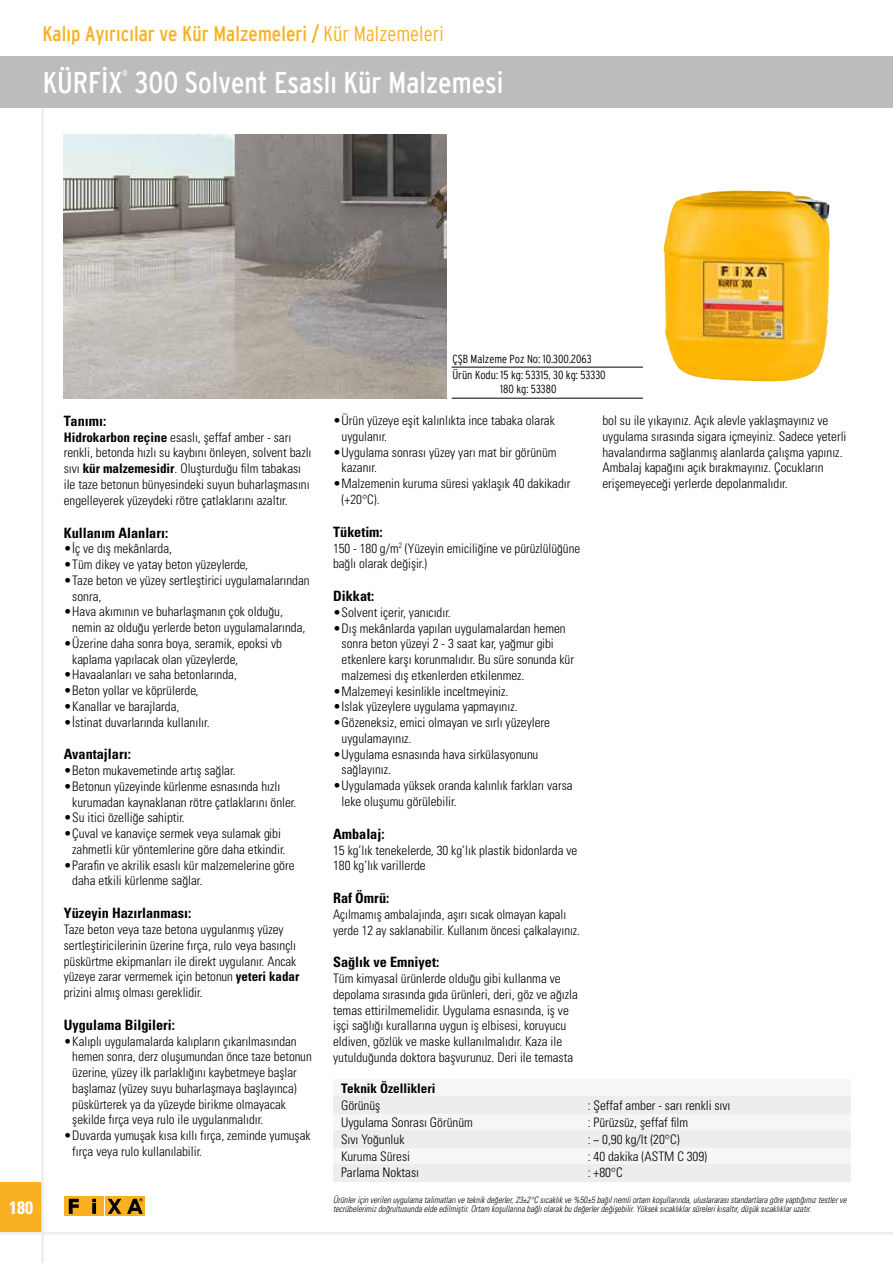
<style>
.page{position:relative;width:893px;height:1263px;background:#fff}
.page>*{position:absolute;margin:0;border:0;box-sizing:border-box;transform-origin:0 0}
.t1{font:condensed 30px "Interstate";color:#fff}
.t2{font:condensed 21px "Interstate";color:#f9b122}
.t3{font:18px "Univers Cond Bd Tr";color:#fff}
.t4{font:14.25px "Univers Cond Bd Tr";color:#000}
.t5{font:13.2px/15.8px "Univers Cond Light Tr";color:#000}
.t6{font:13.2px "Univers Cond Bd Tr";color:#000}
.t7{font:300 condensed 11.7px/14.1px "Interstate";color:#000;text-align:center}
.t8{font:9px/9.3px "Univers Cond Light Ita Tr";color:#000;scale:.94 1}
.t9{font:condensed 8.25px "Interstate";color:#fff}
.s1{font-weight:300}
.s2{font-family:"Univers Cond Bd Tr"}
</style>
<div class="page">
<div style="left:0;top:1182px;width:43px;height:51px;background:#f9b122"></div>
<hr style="left:0;top:1232px;width:893px;height:2px;background:#ededed">
<hr style="left:41px;top:60px;width:3px;height:1203px;background:#ededed">
<svg style="left:64px;top:1197px;width:19px;height:19px"></svg>
<svg style="left:69px;top:1199px;width:10px;height:15px"></svg>
<div style="left:85px;top:1197px;width:19px;height:19px;background:#f9b122"></div>
<svg style="left:92px;top:1203px;width:4px;height:11px"></svg>
<svg style="left:92px;top:1199px;width:4px;height:3px"></svg>
<div style="left:105px;top:1197px;width:19px;height:19px;background:#f9b122"></div>
<svg style="left:108px;top:1199px;width:13px;height:15px"></svg>
<div style="left:125px;top:1197px;width:19px;height:19px;background:#f9b122"></div>
<svg style="left:127px;top:1198px;width:16px;height:16px"></svg>
<div style="left:0;top:56px;width:893px;height:51px;background:#bcbcbc"></div>
<img style="left:664px;top:191px;width:166px;height:190px">
<div style="left:333px;top:1147px;width:517px;height:17px;background:#f6f6f6"></div>
<div style="left:333px;top:1113px;width:517px;height:17px;background:#f6f6f6"></div>
<div style="left:333px;top:1079px;width:517px;height:17px;background:#f6f6f6"></div>
<div style="left:333px;top:1130px;width:517px;height:17px;background:#ededed"></div>
<div style="left:333px;top:1164px;width:517px;height:17px;background:#ededed"></div>
<div style="left:333px;top:1096px;width:517px;height:17px;background:#ededed"></div>
<img style="left:64px;top:135px;width:382px;height:263px">
<hr style="left:452px;top:398px;width:191px;height:1px;background:#000">
<hr style="left:452px;top:367px;width:191px;height:1px;background:#000">
<h2 class="t2" style="left:43px;top:22px;width:403px">Kalıp Ayırıcılar ve Kür Malzemeleri / <span class="s1">Kür Malzemeleri</span></h2>
<h1 class="t1" style="left:43px;top:65px;width:462px">KÜRFİX 300 Solvent Esaslı Kür Malzemesi</h1>
<p class="t9" style="left:123px;top:69px;width:7px">®</p>
<h3 class="t3" style="left:9px;top:1196px;width:25px">180</h3>
<p class="t4" style="left:64px;top:412px;width:44px">Tan›m›:</p>
<p class="t5" style="left:64px;top:429px;width:249px"><span class="s2">Hidrokarbon reçine</span> esasl›, şeffaf amber - sar› renkli, betonda h›zl› su kayb›n› önleyen, solvent bazl› s›v› <span class="s2">kür malzemesidir</span>. Oluşturduğu film tabakas› ile taze betonun bünyesindeki suyun buharlaşmas›n› engelleyerek yüzeydeki rötre çatlaklar›n› azalt›r.</p>
<p class="t4" style="left:64px;top:524px;width:106px">Kullan›m Alanlar›:</p>
<p class="t5" style="left:64px;top:541px;width:110px">•İç ve dış mekânlarda,</p>
<p class="t5" style="left:64px;top:556px;width:186px">•Tüm dikey ve yatay beton yüzeylerde,</p>
<p class="t5" style="left:72px;top:572px;width:239px;text-indent:-9px">•Taze beton ve yüzey sertleştirici uygulamalar›ndan sonra,</p>
<p class="t5" style="left:72px;top:604px;width:235px;text-indent:-9px">•Hava ak›m›n›n ve buharlaşman›n çok olduğu, nemin az olduğu yerlerde beton uygulamalar›nda,</p>
<p class="t5" style="left:72px;top:635px;width:211px;text-indent:-9px">•Üzerine daha sonra boya, seramik, epoksi vb kaplama yap›lacak olan yüzeylerde,</p>
<p class="t5" style="left:64px;top:667px;width:175px">•Havaalanlar› ve saha betonlar›nda,</p>
<p class="t5" style="left:64px;top:682px;width:136px">•Beton yollar ve köprülerde,</p>
<p class="t5" style="left:64px;top:698px;width:117px">•Kanallar ve barajlarda,</p>
<p class="t5" style="left:64px;top:714px;width:147px">•‹stinat duvarlar›nda kullan›l›r.</p>
<p class="t4" style="left:64px;top:746px;width:69px">Avantajlar›:</p>
<p class="t5" style="left:64px;top:762px;width:173px">•Beton mukavemetinde art›ş sağlar.</p>
<p class="t5" style="left:72px;top:778px;width:226px;text-indent:-9px">•Betonun yüzeyinde kürlenme esnas›nda h›zl› kurumadan kaynaklanan rötre çatlaklar›n› önler.</p>
<p class="t5" style="left:64px;top:810px;width:123px">•Su itici özelliğe sahiptir.</p>
<p class="t5" style="left:72px;top:825px;width:215px;text-indent:-9px">•Çuval ve kanaviçe sermek veya sulamak gibi zahmetli kür yöntemlerine göre daha etkindir.</p>
<p class="t5" style="left:72px;top:857px;width:224px;text-indent:-9px">•Parafin ve akrilik esasl› kür malzemelerine göre daha etkili kürlenme sağlar.</p>
<p class="t4" style="left:64px;top:904px;width:129px">Yüzeyin Haz›rlanmas›:</p>
<p class="t5" style="left:64px;top:921px;width:237px">Taze beton veya taze betona uygulanm›ş yüzey sertleştiricilerinin üzerine f›rça, rulo veya basınçlı püskürtme ekipmanları ile direkt uygulan›r. Ancak yüzeye zarar vermemek için betonun <span class="s2">yeteri kadar </span>prizini alm›ş olmas› gereklidir.</p>
<p class="t4" style="left:64px;top:1016px;width:113px">Uygulama Bilgileri:</p>
<p class="t5" style="left:72px;top:1033px;width:241px;text-indent:-8px">•Kal›pl› uygulamalarda kal›plar›n ç›kar›lmas›ndan hemen sonra, derz oluşumundan önce taze betonun üzerine, yüzey ilk parlakl›ğ›n› kaybetmeye başlar başlamaz (yüzey suyu buharlaşmaya başlay›nca) püskürterek ya da yüzeyde birikme olmayacak şekilde f›rça veya rulo ile uygulanmal›d›r.</p>
<p class="t5" style="left:72px;top:1127px;width:240px;text-indent:-9px">•Duvarda yumuşak k›sa k›ll› f›rça, zeminde yumuşak f›rça veya rulo kullan›labilir.</p>
<p class="t7" style="left:452px;top:351px;width:141px">ÇŞB Malzeme Poz No: 10.300.2063</p>
<p class="t7" style="left:452px;top:368px;width:155px">Ürün Kodu: 15 kg: 53315, 30 kg: 53330<br>180 kg: 53380</p>
<p class="t5" style="left:342px;top:412px;width:215px;text-indent:-9px">•Ürün yüzeye eşit kal›nl›kta ince tabaka olarak uygulan›r.</p>
<p class="t5" style="left:342px;top:444px;width:217px;text-indent:-9px">•Uygulama sonras› yüzey yar› mat bir görünüm kazan›r.</p>
<p class="t5" style="left:342px;top:475px;width:230px;text-indent:-9px">•Malzemenin kuruma süresi yaklaş›k 40 dakikad›r (+20°C).</p>
<p class="t4" style="left:333px;top:523px;width:51px">Tüketim:</p>
<p class="t5" style="left:333px;top:540px;width:249px">150 - 180 g/m<sup>2</sup> (Yüzeyin emiciliğine ve pürüzlülüğüne bağl› olarak değişir.)</p>
<p class="t4" style="left:333px;top:587px;width:43px">Dikkat:</p>
<p class="t5" style="left:333px;top:604px;width:119px">•Solvent içerir, yan›c›d›r.</p>
<p class="t5" style="left:342px;top:620px;width:234px;text-indent:-9px">•D›ş mekânlarda yap›lan uygulamalardan hemen sonra beton yüzeyi 2 - 3 saat kar, yağmur gibi etkenlere karş› korunmal›d›r. Bu süre sonunda kür malzemesi d›ş etkenlerden etkilenmez.</p>
<p class="t5" style="left:333px;top:683px;width:177px">•Malzemeyi kesinlikle inceltmeyiniz.</p>
<p class="t5" style="left:333px;top:699px;width:186px">•Islak yüzeylere uygulama yapmay›n›z.</p>
<p class="t5" style="left:342px;top:714px;width:210px;text-indent:-9px">•Gözeneksiz, emici olmayan ve s›rl› yüzeylere uygulamay›n›z.</p>
<p class="t5" style="left:342px;top:746px;width:198px;text-indent:-9px">•Uygulama esnas›nda hava sirkülasyonunu sağlay›n›z.</p>
<p class="t5" style="left:342px;top:777px;width:233px;text-indent:-9px">•Uygulamada yüksek oranda kal›nl›k farklar› varsa leke oluşumu görülebilir.</p>
<p class="t4" style="left:333px;top:825px;width:53px">Ambalaj:</p>
<p class="t5" style="left:333px;top:842px;width:246px">15 kg’l›k tenekelerde, 30 kg’l›k plastik bidonlarda ve<br>180 kg’l›k varillerde</p>
<p class="t4" style="left:333px;top:889px;width:58px">Raf Ömrü:</p>
<p class="t5" style="left:333px;top:906px;width:248px">Aç›lmam›ş ambalaj›nda, aş›r› s›cak olmayan kapal› yerde 12 ay saklanabilir. Kullan›m öncesi çalkalay›n›z.</p>
<p class="t4" style="left:333px;top:954px;width:108px">Sağl›k ve Emniyet:</p>
<p class="t5" style="left:333px;top:970px;width:246px">Tüm kimyasal ürünlerde olduğu gibi kullanma ve depolama s›ras›nda g›da ürünleri, deri, göz ve ağ›zla temas ettirilmemelidir. Uygulama esnasında, iş ve işçi sağlığı kurallarına uygun iş elbisesi, koruyucu eldiven, gözlük ve maske kullanılmalıdır. Kaza ile yutulduğunda doktora başvurunuz. Deri ile temasta</p>
<p class="t5" style="left:602px;top:412px;width:246px">bol su ile y›kay›n›z. Aç›k alevle yaklaşmay›n›z ve uygulama s›ras›nda sigara içmeyiniz. Sadece yeterli havaland›rma sağlanm›ş alanlarda çal›şma yap›n›z.<br>Ambalaj kapağ›n› aç›k b›rakmay›n›z. Çocuklar›n erişemeyeceği yerlerde depolanmal›d›r.</p>
<p class="t6" style="left:341px;top:1080px;width:96px">Teknik Özellikleri</p>
<p class="t5" style="left:341px;top:1097px;width:41px">Görünüş</p>
<p class="t5" style="left:588px;top:1097px;width:144px">: Şeffaf amber - sar› renkli s›v›</p>
<p class="t5" style="left:341px;top:1114px;width:133px">Uygulama Sonras› Görünüm</p>
<p class="t5" style="left:588px;top:1114px;width:102px">: Pürüzsüz, şeffaf film</p>
<p class="t5" style="left:341px;top:1131px;width:65px">S›v› Yoğunluk</p>
<p class="t5" style="left:588px;top:1131px;width:93px">: ~ 0,90 kg/lt (20°C)</p>
<p class="t5" style="left:341px;top:1148px;width:71px">Kuruma Süresi</p>
<p class="t5" style="left:588px;top:1148px;width:121px">: 40 dakika (ASTM C 309)</p>
<p class="t5" style="left:341px;top:1165px;width:79px">Parlama Noktas›</p>
<p class="t5" style="left:588px;top:1165px;width:37px">: +80°C</p>
<p class="t8" style="left:333px;top:1195px;width:548px">Ürünler için verilen uygulama talimatlar› ve teknik değerler, 23±2°C s›cakl›k ve %50±5 bağ›l nemli ortam koşullar›nda, uluslararas› standartlara göre yapt›ğ›m›z testler ve tecrübelerimiz doğrultusunda elde edilmiştir. Ortam koşullar›na bağl› olarak bu değerler değişebilir. Yüksek s›cakl›klar süreleri k›salt›r, düşük s›cakl›klar uzat›r.</p>
</div>
